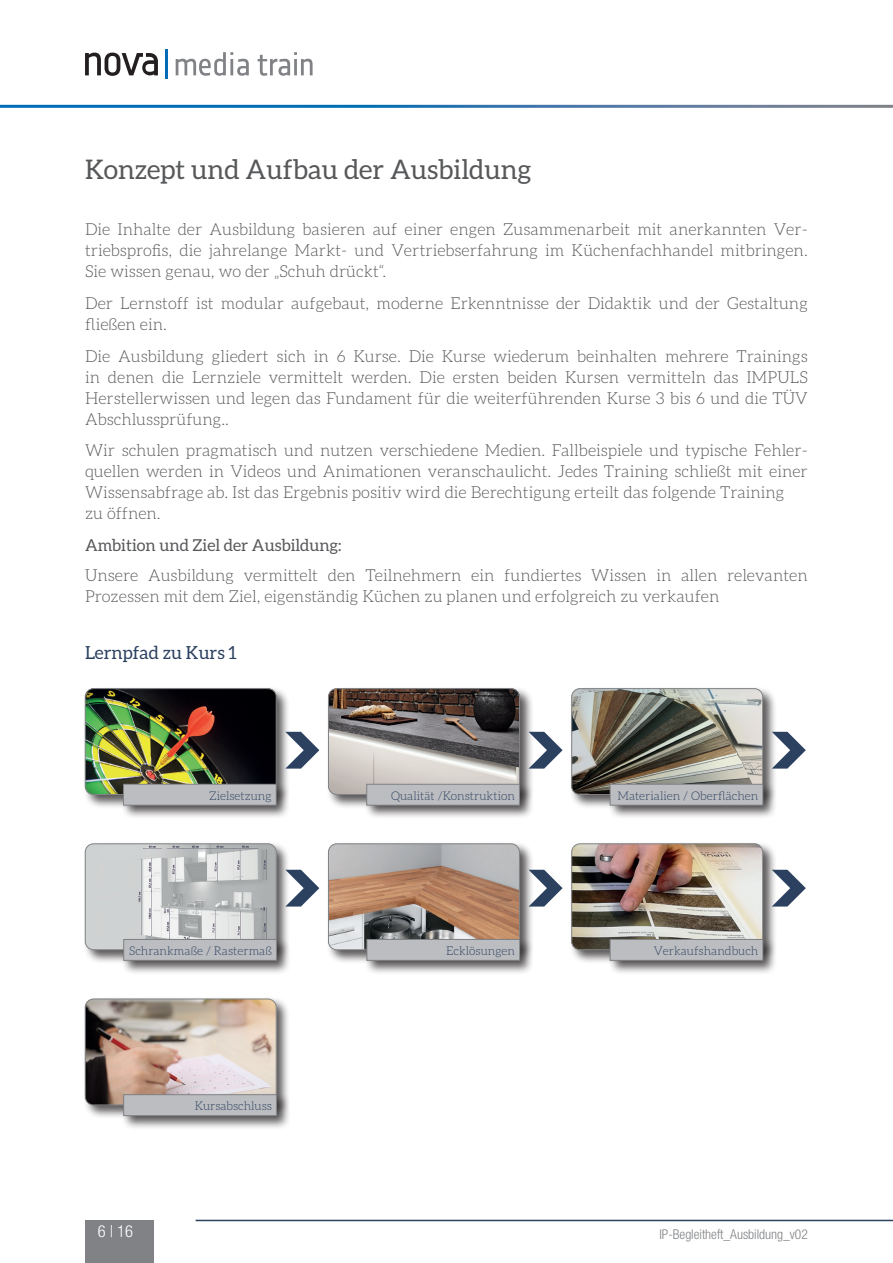
<style>
.page{position:relative;width:893px;height:1263px;background:#fff}
.page>*{position:absolute;margin:0;border:0;box-sizing:border-box;transform-origin:0 0}
.t1{font:27px "Aleo";color:#57585a}
.t2{font:18px "Aleo";color:#2c4160}
.t3{font:300 16.5px/21px "Aleo";color:#57585a}
.t4{font:16.5px "Aleo";color:#57585a}
.t5{font:300 condensed 16.5px "Helvetica Neue LT Std";color:#fff}
.t6{font:300 condensed 13.5px "Helvetica Neue LT Std";color:#808285}
.t7{font:300 12px "Aleo";color:#2c4160}
</style>
<div class="page">
<hr style="left:196px;top:1220px;width:697px;height:1px;background:#2c4160">
<div style="left:85px;top:1220px;width:68px;height:43px;background:#808285"></div>
<hr style="left:166px;top:49px;width:2px;height:30px;background:#006cb7">
<svg style="left:176px;top:52px;width:73px;height:24px"></svg>
<svg style="left:258px;top:52px;width:55px;height:24px"></svg>
<svg style="left:85px;top:53px;width:73px;height:23px"></svg>
<div style="left:83px;top:686px;width:208px;height:123px;background:#231f20;opacity:.75"></div>
<img style="left:85px;top:688px;width:191px;height:107px">
<div style="left:85px;top:688px;width:191px;height:107px;border:1px solid #808285;border-radius:8px"></div>
<div style="left:569px;top:841px;width:208px;height:123px;background:#231f20;opacity:.75"></div>
<img style="left:571px;top:844px;width:192px;height:106px">
<div style="left:571px;top:844px;width:192px;height:106px;border:1px solid #808285;border-radius:8px"></div>
<div style="left:326px;top:686px;width:208px;height:123px;background:#231f20;opacity:.75"></div>
<img style="left:328px;top:688px;width:192px;height:107px">
<div style="left:328px;top:688px;width:192px;height:107px;border:1px solid #808285;border-radius:8px"></div>
<div style="left:83px;top:841px;width:208px;height:123px;background:#231f20;opacity:.75"></div>
<img style="left:85px;top:844px;width:191px;height:106px">
<div style="left:85px;top:844px;width:191px;height:106px;border:1px solid #808285;border-radius:8px"></div>
<div style="left:83px;top:996px;width:208px;height:123px;background:#231f20;opacity:.75"></div>
<img style="left:85px;top:999px;width:191px;height:106px">
<div style="left:85px;top:999px;width:191px;height:106px;border:1px solid #808285;border-radius:8px"></div>
<div style="left:569px;top:686px;width:208px;height:123px;background:#231f20;opacity:.75"></div>
<img style="left:571px;top:688px;width:192px;height:107px">
<div style="left:571px;top:688px;width:192px;height:107px;border:1px solid #808285;border-radius:8px"></div>
<div style="left:326px;top:841px;width:208px;height:123px;background:#231f20;opacity:.75"></div>
<img style="left:328px;top:844px;width:192px;height:106px">
<div style="left:328px;top:844px;width:192px;height:106px;border:1px solid #808285;border-radius:8px"></div>
<svg style="left:285px;top:732px;width:34px;height:37px"></svg>
<svg style="left:529px;top:732px;width:34px;height:37px"></svg>
<svg style="left:285px;top:870px;width:34px;height:36px"></svg>
<svg style="left:529px;top:870px;width:34px;height:36px"></svg>
<svg style="left:772px;top:732px;width:34px;height:37px"></svg>
<svg style="left:772px;top:870px;width:34px;height:36px"></svg>
<div style="left:121px;top:782px;width:170px;height:38px;background:#231f20;opacity:.75"></div>
<div style="left:123px;top:784px;width:153px;height:21px;background:#bcbdc0"></div>
<div style="left:123px;top:784px;width:153px;height:21px;border:1px solid #808285"></div>
<div style="left:121px;top:1092px;width:170px;height:38px;background:#231f20;opacity:.75"></div>
<div style="left:124px;top:1095px;width:152px;height:20px;background:#bcbdc0"></div>
<div style="left:123px;top:1094px;width:154px;height:22px;border:1px solid #808285"></div>
<div style="left:608px;top:937px;width:169px;height:38px;background:#231f20;opacity:.75"></div>
<div style="left:610px;top:939px;width:153px;height:21px;background:#bcbdc0"></div>
<div style="left:610px;top:939px;width:153px;height:21px;border:1px solid #808285"></div>
<div style="left:364px;top:937px;width:170px;height:38px;background:#231f20;opacity:.75"></div>
<div style="left:367px;top:939px;width:153px;height:21px;background:#bcbdc0"></div>
<div style="left:367px;top:939px;width:153px;height:21px;border:1px solid #808285"></div>
<div style="left:608px;top:782px;width:169px;height:38px;background:#231f20;opacity:.75"></div>
<div style="left:610px;top:784px;width:153px;height:21px;background:#bcbdc0"></div>
<div style="left:610px;top:784px;width:153px;height:21px;border:1px solid #808285"></div>
<div style="left:121px;top:937px;width:170px;height:38px;background:#231f20;opacity:.75"></div>
<div style="left:124px;top:939px;width:152px;height:21px;background:#bcbdc0"></div>
<div style="left:123px;top:939px;width:154px;height:21px;border:1px solid #808285"></div>
<div style="left:364px;top:782px;width:170px;height:38px;background:#231f20;opacity:.75"></div>
<div style="left:367px;top:784px;width:152px;height:21px;background:#bcbdc0"></div>
<div style="left:367px;top:784px;width:153px;height:21px;border:1px solid #808285"></div>
<h1 class="t1" style="left:85px;top:154px;width:448px">Konzept und Aufbau der Ausbildung</h1>
<p class="t3" style="left:85px;top:219px;width:724px;text-align:justify">Die Inhalte der Ausbildung basieren auf einer engen Zusammenarbeit mit anerkannten Ver&shy;triebsprofis, die jahrelange Markt- und Vertriebserfahrung im Küchenfachhandel mitbringen.<br>Sie wissen genau, wo der „Schuh drückt“.</p>
<p class="t3" style="left:85px;top:292px;width:724px">Der Lernstoff ist modular aufgebaut, moderne Erkenntnisse der Didaktik und der Gestaltung fließen ein.</p>
<p class="t3" style="left:85px;top:345px;width:724px;text-align:justify">Die Ausbildung gliedert sich in 6 Kurse. Die Kurse wiederum beinhalten mehrere Trainings in denen die Lernziele vermittelt werden. Die ersten beiden Kursen vermitteln das IMPULS Herstellerwissen und legen das Fundament für die weiterführenden Kurse 3 bis 6 und die TÜV Abschlussprüfung..</p>
<p class="t3" style="left:85px;top:440px;width:724px">Wir schulen pragmatisch und nutzen verschiedene Medien. Fallbeispiele und typische Fehler&shy;quellen werden in Videos und Animationen veranschaulicht. Jedes Training schließt mit einer Wissensabfrage ab. Ist das Ergebnis positiv wird die Berechtigung erteilt das folgende Training<br>zu öffnen.</p>
<p class="t4" style="left:85px;top:536px;width:258px">Ambition und Ziel der Ausbildung:</p>
<p class="t3" style="left:85px;top:564px;width:724px">Unsere Ausbildung vermittelt den Teilnehmern ein fundiertes Wissen in allen relevanten<br>Prozessen mit dem Ziel, eigenständig Küchen zu planen und erfolgreich zu verkaufen</p>
<p class="t2" style="left:85px;top:642px;width:153px">Lernpfad zu Kurs 1</p>
<p class="t7" style="left:209px;top:789px;width:64px">Zielsetzung</p>
<p class="t7" style="left:129px;top:944px;width:144px">Schrankmaße / Rastermaß</p>
<p class="t7" style="left:195px;top:1099px;width:79px">Kursabschluss</p>
<p class="t7" style="left:391px;top:789px;width:125px">Qualität /Konstruktion</p>
<p class="t7" style="left:617px;top:789px;width:142px">Materialien / Oberflächen</p>
<p class="t7" style="left:446px;top:944px;width:70px">Ecklösungen</p>
<p class="t7" style="left:654px;top:944px;width:106px">Verkaufshandbuch</p>
<p class="t5" style="left:98px;top:1221px;width:37px">6 | 16</p>
<p class="t6" style="left:659px;top:1226px;width:150px">IP-Begleitheft_Ausbildung_v02</p>
</div>
